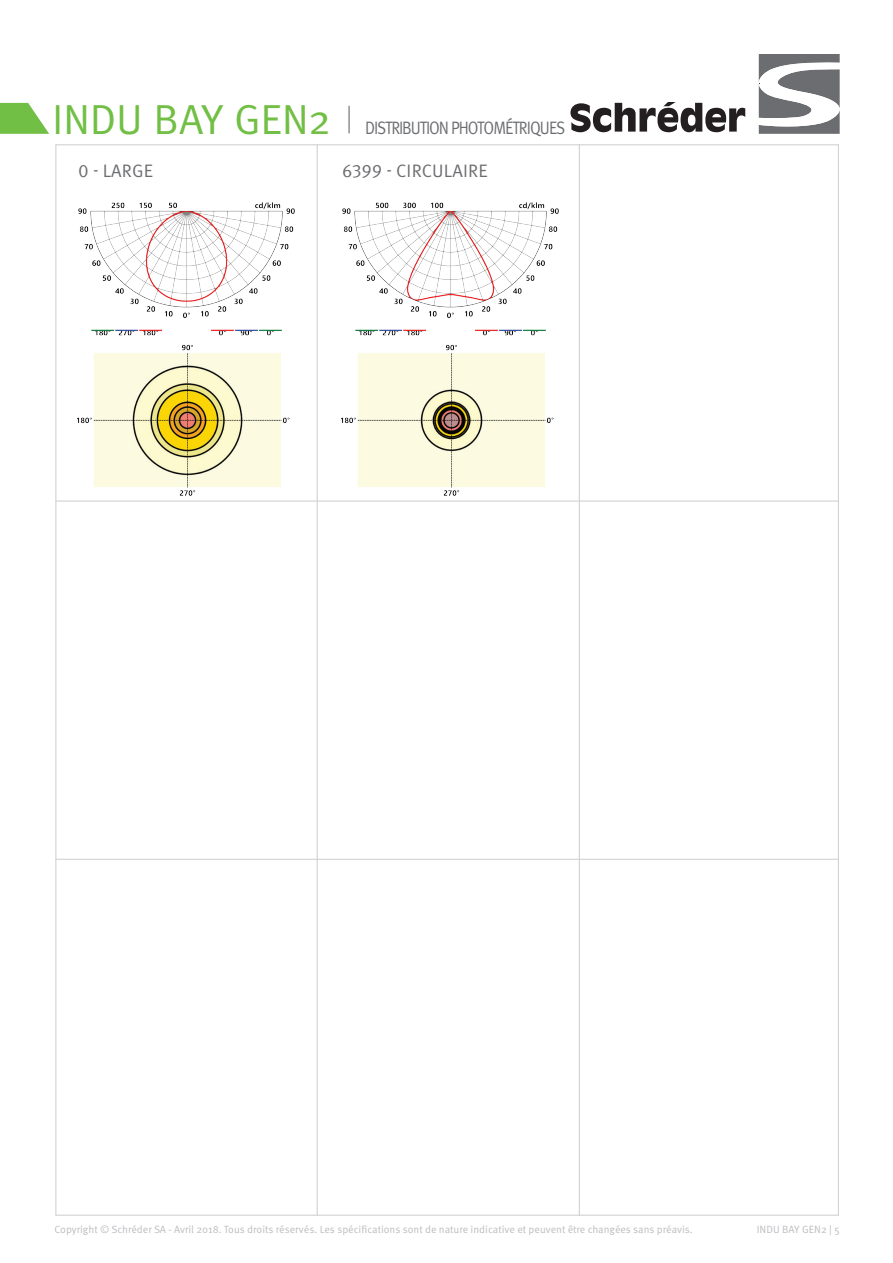
<style>
.page{position:relative;width:893px;height:1263px;background:#fff}
.page>*{position:absolute;margin:0;border:0;box-sizing:border-box;transform-origin:0 0}
.t1{font:18px "Meta Pro";letter-spacing:-.06em;color:#6c6d70;scale:.88 1}
.t2{font:18px "Meta Pro";letter-spacing:.01em;color:#6c6d70}
.t3{font:18px "Meta Pro";letter-spacing:-.06em;color:#6c6d70}
.t4{font:10.5px "Meta Pro";color:#bcbdc0}
.s1{font-size:42px;color:#71bf44}
</style>
<div class="page">
<svg style="left:759px;top:54px;width:81px;height:80px"></svg>
<svg style="left:570px;top:102px;width:175px;height:30px"></svg>
<svg style="left:0;top:103px;width:49px;height:31px"></svg>
<hr style="left:317px;top:144px;width:1px;height:1072px;background:#d1d2d4">
<hr style="left:579px;top:144px;width:1px;height:1072px;background:#d1d2d4">
<hr style="left:55px;top:500px;width:784px;height:2px;background:#d1d2d4">
<hr style="left:55px;top:859px;width:784px;height:1px;background:#d1d2d4">
<img style="left:78px;top:202px;width:217px;height:134px">
<img style="left:78px;top:344px;width:212px;height:152px">
<img style="left:342px;top:202px;width:217px;height:134px">
<img style="left:342px;top:344px;width:212px;height:152px">
<h1 class="t1" style="left:52px;top:117px;width:585px"><span class="s1">INDU BAY GEN2</span> <sup>|</sup> DISTRIBUTION PHOTOMÉTRIQUES</h1>
<h1 class="t3" style="left:78px;top:160px;width:77px">0 - LARGE</h1>
<h1 class="t2" style="left:342px;top:160px;width:147px">6399 - CIRCULAIRE</h1>
<p class="t4" style="left:55px;top:1223px;width:640px">Copyright © Schréder SA - Avril 2018. Tous droits réservés. Les spécifications sont de nature indicative et peuvent être changées sans préavis.</p>
<p class="t4" style="left:757px;top:1223px;width:84px">INDU BAY GEN2 | 5</p>
</div>
